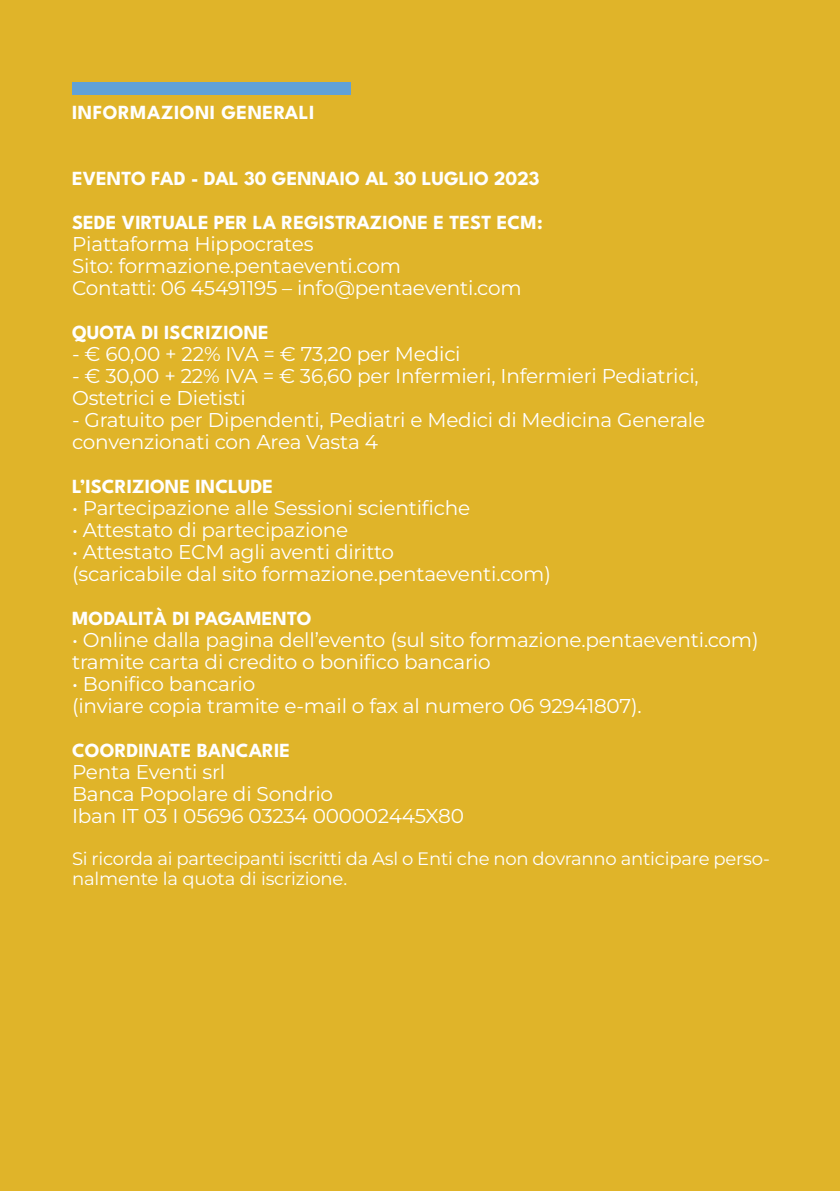
<style>
.page{position:relative;width:840px;height:1191px;background:#fff}
.page>*{position:absolute;margin:0;border:0;box-sizing:border-box;transform-origin:0 0}
.t1{font:20px "Montserrat";letter-spacing:-.01em;color:#fff}
.t2{font:100 20px "League Spartan";color:#fff}
.t3{font:100 20px "League Spartan";letter-spacing:.02em;color:#fff}
.t4{font:18px/20px "Montserrat";letter-spacing:-.01em;color:#fff}
</style>
<div class="page">
<div style="left:0;top:0;width:839px;height:1191px;background:#e0b429"></div>
<div style="left:72px;top:82px;width:278px;height:13px;background:#61a1d7"></div>
<p class="t3" style="left:72px;top:98px;width:244px">INFORMAZIONI GENERALI</p>
<p class="t2" style="left:72px;top:164px;width:469px">EVENTO FAD - DAL 30 GENNAIO AL 30 LUGLIO 2023</p>
<p class="t2" style="left:72px;top:208px;width:472px">SEDE VIRTUALE PER LA REGISTRAZIONE E TEST ECM:</p>
<p class="t1" style="left:72px;top:231px;width:243px">Piattaforma Hippocrates</p>
<p class="t1" style="left:72px;top:253px;width:330px">Sito: formazione.pentaeventi.com</p>
<p class="t1" style="left:72px;top:275px;width:451px">Contatti: 06 45491195 – info@pentaeventi.com</p>
<p class="t2" style="left:72px;top:318px;width:198px">QUOTA DI ISCRIZIONE</p>
<p class="t1" style="left:72px;top:341px;width:390px">- € 60,00 + 22% IVA = € 73,20 per Medici</p>
<p class="t1" style="left:72px;top:363px;width:627px">- € 30,00 + 22% IVA = € 36,60 per Infermieri, Infermieri Pediatrici,</p>
<p class="t1" style="left:72px;top:385px;width:175px">Ostetrici e Dietisti</p>
<p class="t1" style="left:72px;top:407px;width:634px">- Gratuito per Dipendenti, Pediatri e Medici di Medicina Generale</p>
<p class="t1" style="left:72px;top:429px;width:307px">convenzionati con Area Vasta 4</p>
<p class="t2" style="left:72px;top:472px;width:202px">L’ISCRIZIONE INCLUDE</p>
<p class="t1" style="left:72px;top:495px;width:399px">• Partecipazione alle Sessioni scientifiche</p>
<p class="t1" style="left:72px;top:517px;width:277px">• Attestato di partecipazione</p>
<p class="t1" style="left:72px;top:539px;width:323px">• Attestato ECM agli aventi diritto</p>
<p class="t1" style="left:72px;top:561px;width:480px">(scaricabile dal sito formazione.pentaeventi.com)</p>
<p class="t2" style="left:72px;top:604px;width:241px">MODALITÀ DI PAGAMENTO</p>
<p class="t1" style="left:72px;top:627px;width:687px">• Online dalla pagina dell’evento (sul sito formazione.pentaeventi.com)</p>
<p class="t1" style="left:72px;top:649px;width:420px">tramite carta di credito o bonifico bancario</p>
<p class="t1" style="left:72px;top:671px;width:184px">• Bonifico bancario</p>
<p class="t1" style="left:72px;top:693px;width:571px">(inviare copia tramite e-mail o fax al numero 06 92941807).</p>
<p class="t2" style="left:72px;top:736px;width:219px">COORDINATE BANCARIE</p>
<p class="t1" style="left:72px;top:759px;width:154px">Penta Eventi srl</p>
<p class="t1" style="left:72px;top:781px;width:262px">Banca Popolare di Sondrio</p>
<p class="t1" style="left:72px;top:803px;width:393px">Iban IT 03 I 05696 03234 000002445X80</p>
<p class="t4" style="left:72px;top:848px;width:699px">Si ricorda ai partecipanti iscritti da Asl o Enti che non dovranno anticipare perso&shy;nalmente la quota di iscrizione.</p>
</div>
